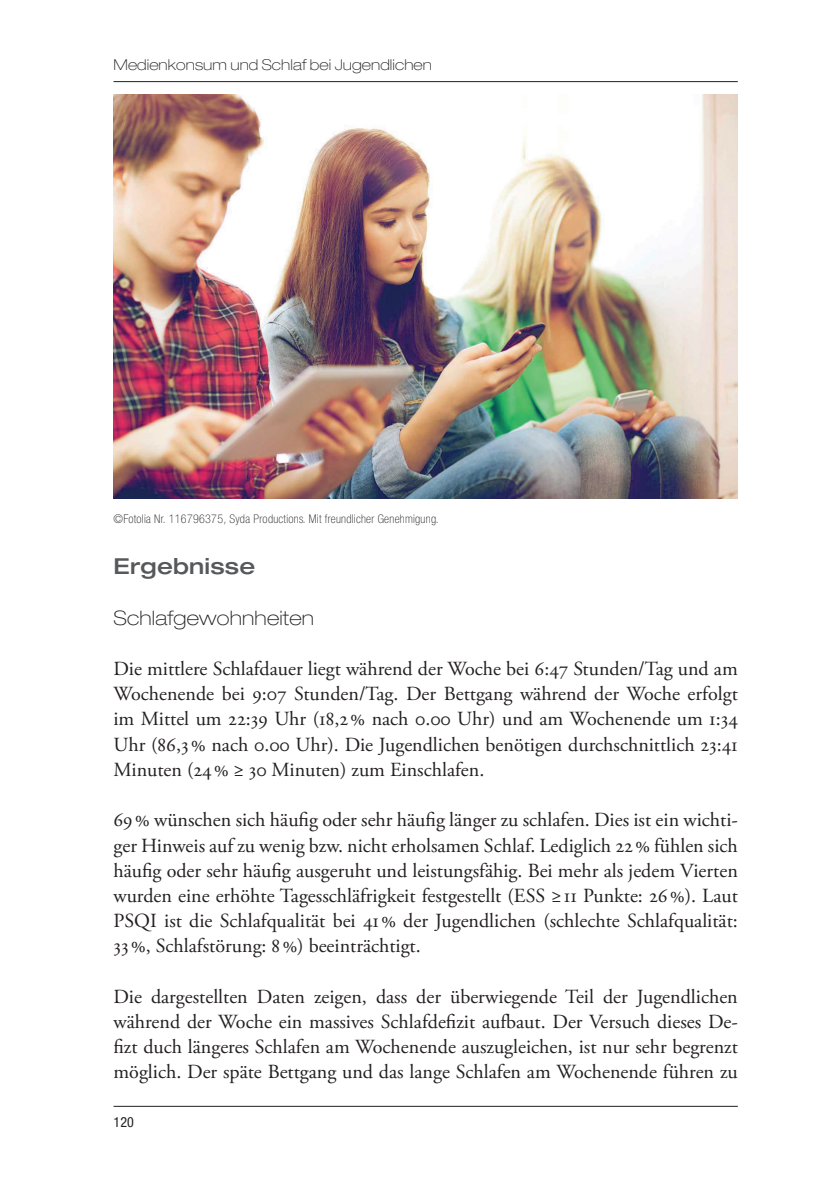
<style>
.page{position:relative;width:840px;height:1191px;background:#fff}
.page>*{position:absolute;margin:0;border:0;box-sizing:border-box;transform-origin:0 0}
.t1{font:500 expanded 22px "Helvetica Neue LT Pro";letter-spacing:.01em;color:#57585a}
.t2{font:20px/25.2px "Adobe Garamond Pro";color:#231f20;text-align:justify}
.t3{font:100 expanded 20px "Helvetica Neue LT Pro";letter-spacing:.01em;color:#231f20}
.t4{font:100 expanded 15px "Helvetica Neue LT Pro";letter-spacing:.005em;color:#231f20}
.t5{font:condensed 14px "Helvetica Neue LT Std";color:#231f20}
.t6{font:100 condensed 12px "Helvetica Neue LT Std";letter-spacing:.025em;color:#231f20}
</style>
<div class="page">
<hr style="left:113px;top:1106px;width:624px;height:1px;background:#231f20">
<hr style="left:113px;top:81px;width:624px;height:1px;background:#231f20">
<img style="left:113px;top:94px;width:624px;height:404px">
<p class="t4" style="left:113px;top:55px;width:320px">Medienkonsum und Schlaf bei Jugendlichen</p>
<p class="t6" style="left:113px;top:511px;width:326px">©Fotolia Nr. 116796375, Syda Productions. Mit freundlicher Genehmigung.</p>
<p class="t1" style="left:113px;top:552px;width:143px">Ergebnisse</p>
<p class="t3" style="left:113px;top:605px;width:202px">Schlafgewohnheiten</p>
<p class="t2" style="left:113px;top:657px;width:625px">Die mittlere Schlafdauer liegt während der Woche bei 6:47 Stunden/Tag und am Wochenende bei 9:07 Stunden/Tag. Der Bettgang während der Woche erfolgt im Mittel um 22:39 Uhr (18,2% nach 0.00 Uhr) und am Wochenende um 1:34<br>Uhr (86,3% nach 0.00 Uhr). Die Jugendlichen benötigen durchschnittlich 23:41<br>Minuten (24% ≥ 30 Minuten) zum Einschlafen.</p>
<p class="t2" style="left:113px;top:808px;width:625px">69% wünschen sich häufig oder sehr häufig länger zu schlafen. Dies ist ein wichti&shy;ger Hinweis auf zu wenig bzw. nicht erholsamen Schlaf. Lediglich 22% fühlen sich häufig oder sehr häufig ausgeruht und leistungsfähig. Bei mehr als jedem Vierten wurden eine erhöhte Tagesschläfrigkeit festgestellt (ESS ≥11 Punkte: 26%). Laut PSQI ist die Schlafqualität bei 41% der Jugendlichen (schlechte Schlafqualität:<br>33%, Schlafstörung: 8%) beeinträchtigt.</p>
<p class="t2" style="left:113px;top:984px;width:625px">Die dargestellten Daten zeigen, dass der überwiegende Teil der Jugendlichen während der Woche ein massives Schlafdefizit aufbaut. Der Versuch dieses De&shy;fizt duch längeres Schlafen am Wochenende auszugleichen, ist nur sehr begrenzt möglich. Der späte Bettgang und das lange Schlafen am Wochenende führen zu</p>
<p class="t5" style="left:113px;top:1113px;width:22px">120</p>
</div>
